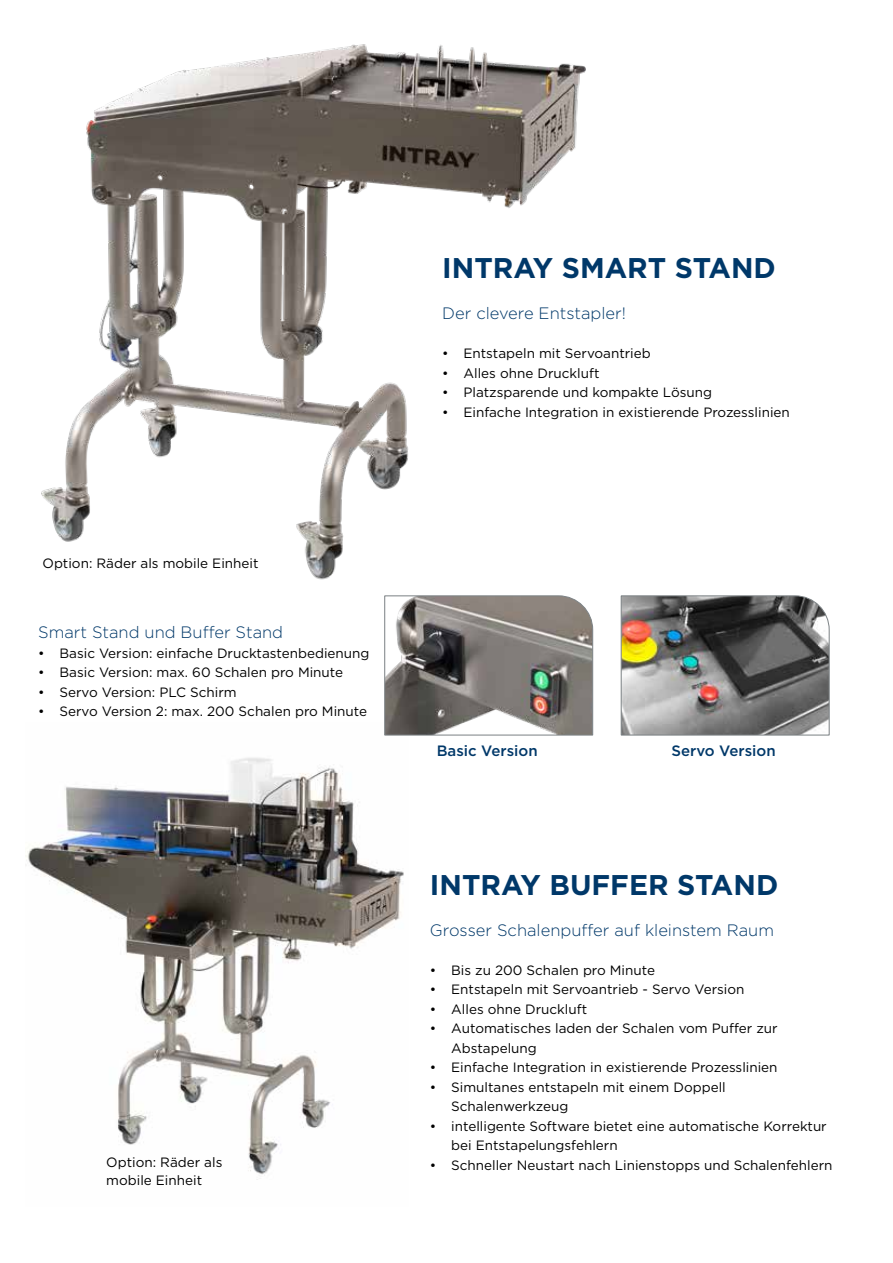
<style>
.page{position:relative;width:893px;height:1263px;background:#fff}
.page>*{position:absolute;margin:0;border:0;box-sizing:border-box;transform-origin:0 0}
.t1{font:700 28.5px "Gotham";color:#003869}
.t2{font:300 16.5px "Gotham";color:#003869}
.t3{font:500 15px "Gotham";color:#003869}
.t4{font:13.5px/19.5px "Gotham";color:#000}
</style>
<div class="page">
<img style="left:41px;top:44px;width:545px;height:536px">
<img style="left:26px;top:758px;width:378px;height:422px">
<svg style="left:620px;top:595px;width:210px;height:141px;background:#7a7873"></svg>
<svg style="left:384px;top:595px;width:210px;height:141px;background:#84817e"></svg>
<p class="t4" style="left:43px;top:553px;width:218px">Option: Räder als mobile Einheit</p>
<p class="t2" style="left:38px;top:622px;width:246px">Smart Stand und Buffer Stand</p>
<p class="t4" style="left:38px;top:643px;width:333px">• Basic Version: einfache Drucktastenbedienung</p>
<p class="t4" style="left:38px;top:662px;width:306px">• Basic Version: max. 60 Schalen pro Minute</p>
<p class="t4" style="left:38px;top:682px;width:200px">• Servo Version: PLC Schirm</p>
<p class="t4" style="left:38px;top:701px;width:330px">• Servo Version 2: max. 200 Schalen pro Minute</p>
<p class="t4" style="left:106px;top:1153px;width:118px;line-height:18px">Option: Räder als mobile Einheit</p>
<h1 class="t1" style="left:442px;top:249px;width:335px">INTRAY SMART STAND</h1>
<p class="t2" style="left:442px;top:303px;width:185px">Der clevere Entstapler!</p>
<p class="t4" style="left:442px;top:343px;width:210px">• Entstapeln mit Servoantrieb</p>
<p class="t4" style="left:442px;top:363px;width:159px">• Alles ohne Druckluft</p>
<p class="t4" style="left:442px;top:382px;width:271px">• Platzsparende und kompakte Lösung</p>
<p class="t4" style="left:442px;top:402px;width:349px">• Einfache Integration in existierende Prozesslinien</p>
<p class="t3" style="left:437px;top:741px;width:102px">Basic Version</p>
<p class="t3" style="left:672px;top:741px;width:106px">Servo Version</p>
<h1 class="t1" style="left:430px;top:865px;width:350px">INTRAY BUFFER STAND</h1>
<p class="t2" style="left:430px;top:919px;width:345px">Grosser Schalenpuffer auf kleinstem Raum</p>
<p class="t4" style="left:430px;top:960px;width:227px">• Bis zu 200 Schalen pro Minute</p>
<p class="t4" style="left:430px;top:979px;width:316px">• Entstapeln mit Servoantrieb - Servo Version</p>
<p class="t4" style="left:430px;top:999px;width:159px">• Alles ohne Druckluft</p>
<p class="t4" style="left:451px;top:1018px;width:328px;text-indent:-21px">• Automatisches laden der Schalen vom Puffer zur<br>Abstapelung</p>
<p class="t4" style="left:430px;top:1057px;width:349px">• Einfache Integration in existierende Prozesslinien</p>
<p class="t4" style="left:451px;top:1077px;width:276px;text-indent:-21px">• Simultanes entstapeln mit einem Doppell<br>Schalenwerkzeug</p>
<p class="t4" style="left:451px;top:1116px;width:377px;text-indent:-21px">• intelligente Software bietet eine automatische Korrektur bei Entstapelungsfehlern</p>
<p class="t4" style="left:430px;top:1155px;width:404px">• Schneller Neustart nach Linienstopps und Schalenfehlern</p>
</div>
